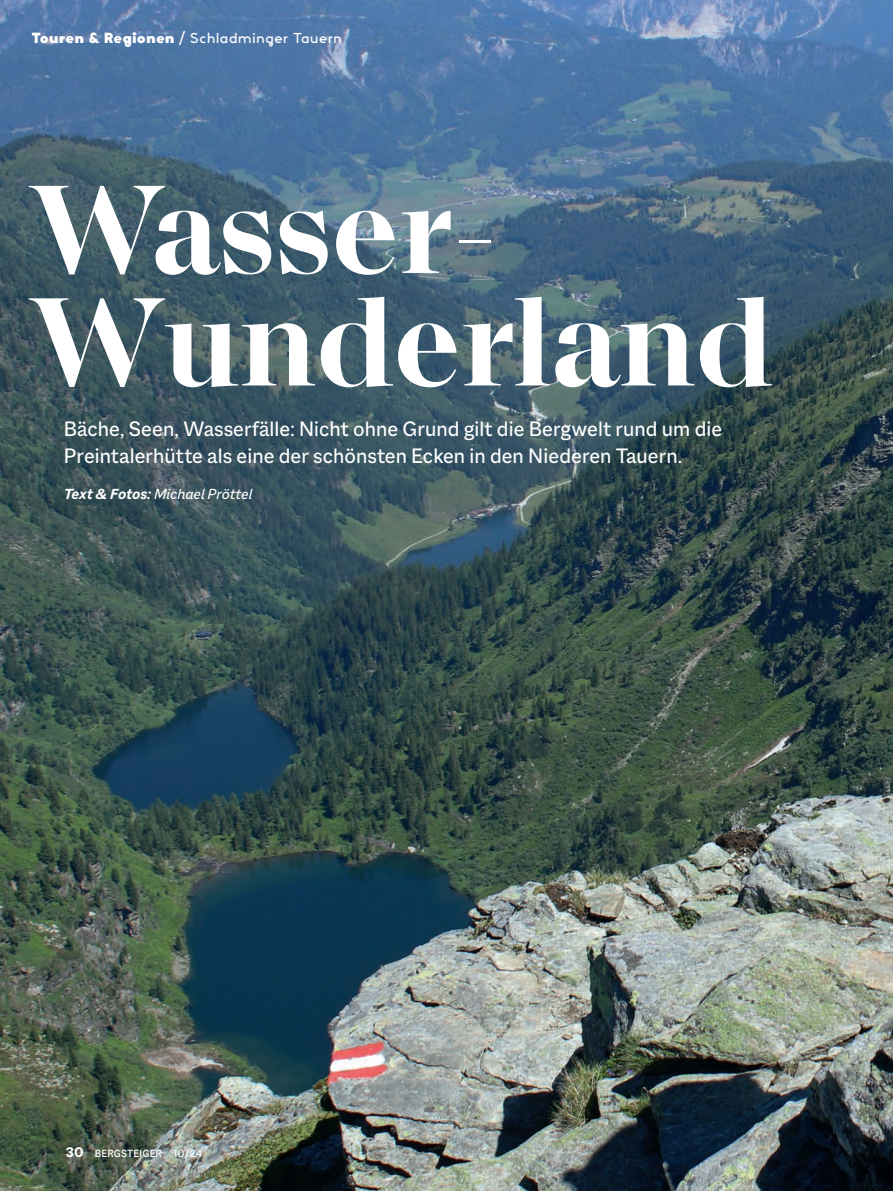
<style>
.page{position:relative;width:893px;height:1191px;background:#fff}
.page>*{position:absolute;margin:0;border:0;box-sizing:border-box;transform-origin:0 0}
.t1{font:700 135px/112.5px "Macklin Display";color:#fff}
.t2{font:22.5px/27px "Macklin Sans";letter-spacing:.005em;color:#fff}
.t3{font:italic 15.75px "Macklin Sans";letter-spacing:.005em;color:#fff}
.t4{font:15px "Vary";letter-spacing:.05em;color:#fff}
.t5{font:500 11.25px "Macklin Sans";letter-spacing:.02em;color:#fff;scale:.96 1}
.s1{font-weight:900}
.s2{font-weight:700}
.s3{font-weight:700;font-size:15px}
.s4{font-weight:400}
</style>
<div class="page">
<img style="left:0;top:0;width:893px;height:1191px">
<p class="t4" style="left:32px;top:25px;width:311px"><span class="s1">Touren &amp; Regionen</span> ∕ Schladminger Tauern</p>
<h1 class="t1" style="left:30px;top:171px;width:745px">Wasser-<br>Wunderland</h1>
<p class="t2" style="left:64px;top:415px;width:660px">Bäche, Seen, Wasserfälle: Nicht ohne Grund gilt die Bergwelt rund um die<br>Preintalerhütte als eine der schönsten Ecken in den Niederen Tauern.</p>
<p class="t3" style="left:64px;top:484px;width:190px"><span class="s2">Text &amp; Fotos:</span> Michael Pröttel</p>
<p class="t5" style="left:66px;top:1146px;width:144px"><span class="s3">30</span> BERGSTEIGER <span class="s4">10/24</span></p>
</div>
